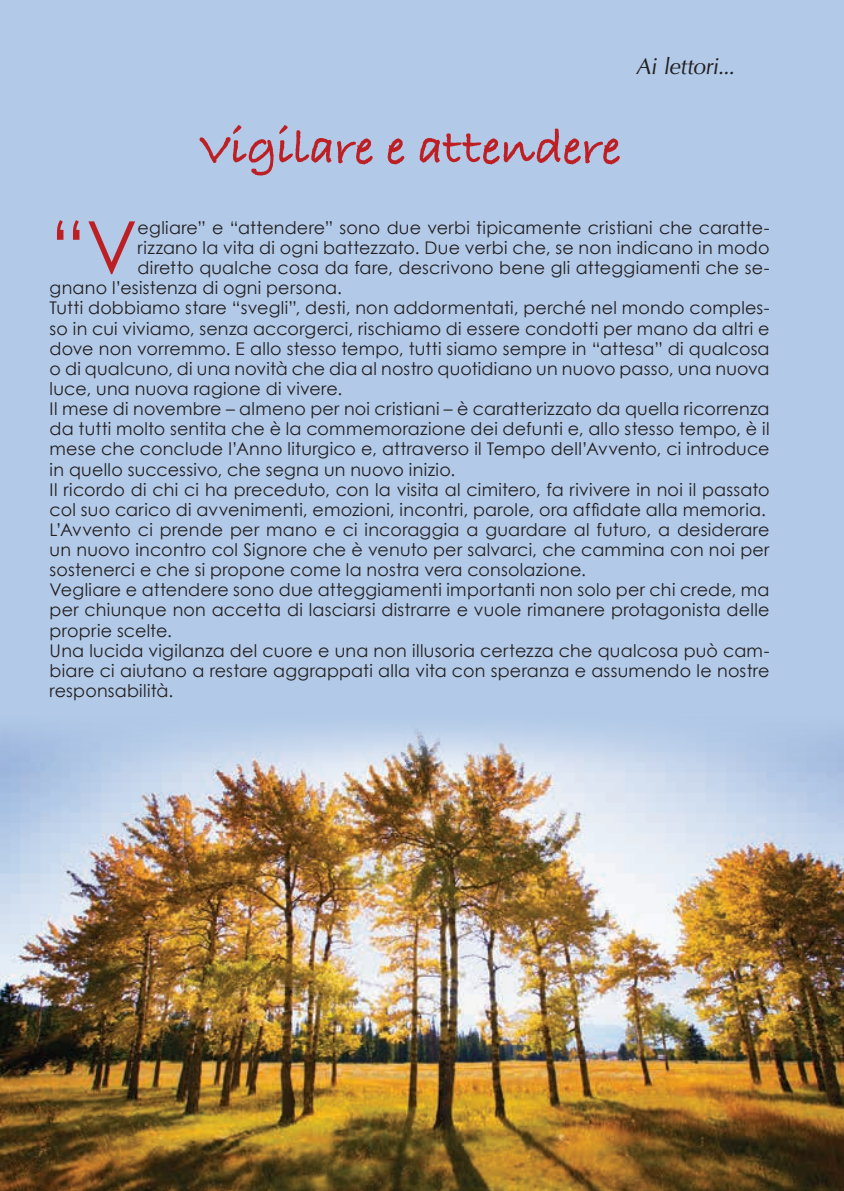
<style>
.page{position:relative;width:844px;height:1191px;background:#fff}
.page>*{position:absolute;margin:0;border:0;box-sizing:border-box;transform-origin:0 0}
.t1{font:73.5px "Century Gothic";color:#bd2024}
.t2{font:50.75px "Bradley Hand ITCTT Bold";letter-spacing:-.005em;color:#bd2024}
.t3{font:22.75px "Optima LT Std";color:#231f20}
.t4{font:17.5px "Century Gothic";letter-spacing:.01em;color:#231f20}
</style>
<div class="page">
<div style="left:0;top:0;width:843px;height:1191px;background:#b2cae8"></div>
<img style="left:0;top:730px;width:843px;height:461px">
<h3 class="t3" style="left:635px;top:54px;width:104px">Ai lettori...</h3>
<h2 class="t2" style="left:198px;top:119px;width:424px">Vigilare e attendere</h2>
<h1 class="t1" style="left:50px;top:203px;width:89px">“V</h1>
<p class="t4" style="left:138px;top:217px;width:633px">egliare” e “attendere” sono due verbi tipicamente cristiani che caratte-</p>
<p class="t4" style="left:138px;top:237px;width:633px">rizzano la vita di ogni battezzato. Due verbi che, se non indicano in modo</p>
<p class="t4" style="left:138px;top:257px;width:633px">diretto qualche cosa da fare, descrivono bene gli atteggiamenti che se-</p>
<p class="t4" style="left:50px;top:277px;width:294px">gnano l’esistenza di ogni persona.</p>
<p class="t4" style="left:50px;top:297px;width:721px">Tutti dobbiamo stare “svegli”, desti, non addormentati, perché nel mondo comples-</p>
<p class="t4" style="left:50px;top:318px;width:721px">so in cui viviamo, senza accorgerci, rischiamo di essere condotti per mano da altri e</p>
<p class="t4" style="left:50px;top:338px;width:721px">dove non vorremmo. E allo stesso tempo, tutti siamo sempre in “attesa” di qualcosa</p>
<p class="t4" style="left:50px;top:358px;width:721px">o di qualcuno, di una novità che dia al nostro quotidiano un nuovo passo, una nuova</p>
<p class="t4" style="left:50px;top:378px;width:294px">luce, una nuova ragione di vivere.</p>
<p class="t4" style="left:50px;top:398px;width:721px">Il mese di novembre – almeno per noi cristiani – è caratterizzato da quella ricorrenza</p>
<p class="t4" style="left:50px;top:418px;width:721px">da tutti molto sentita che è la commemorazione dei defunti e, allo stesso tempo, è il</p>
<p class="t4" style="left:50px;top:438px;width:721px">mese che conclude l’Anno liturgico e, attraverso il Tempo dell’Avvento, ci introduce</p>
<p class="t4" style="left:50px;top:458px;width:407px">in quello successivo, che segna un nuovo inizio.</p>
<p class="t4" style="left:50px;top:479px;width:721px">Il ricordo di chi ci ha preceduto, con la visita al cimitero, fa rivivere in noi il passato</p>
<p class="t4" style="left:50px;top:499px;width:717px">col suo carico di avvenimenti, emozioni, incontri, parole, ora affidate alla memoria.</p>
<p class="t4" style="left:50px;top:519px;width:721px">L’Avvento ci prende per mano e ci incoraggia a guardare al futuro, a desiderare</p>
<p class="t4" style="left:50px;top:539px;width:721px">un nuovo incontro col Signore che è venuto per salvarci, che cammina con noi per</p>
<p class="t4" style="left:50px;top:559px;width:538px">sostenerci e che si propone come la nostra vera consolazione.</p>
<p class="t4" style="left:50px;top:579px;width:721px">Vegliare e attendere sono due atteggiamenti importanti non solo per chi crede, ma</p>
<p class="t4" style="left:50px;top:599px;width:721px">per chiunque non accetta di lasciarsi distrarre e vuole rimanere protagonista delle</p>
<p class="t4" style="left:50px;top:619px;width:124px">proprie scelte.</p>
<p class="t4" style="left:50px;top:640px;width:721px">Una lucida vigilanza del cuore e una non illusoria certezza che qualcosa può cam-</p>
<p class="t4" style="left:50px;top:660px;width:721px">biare ci aiutano a restare aggrappati alla vita con speranza e assumendo le nostre</p>
<p class="t4" style="left:50px;top:680px;width:125px">responsabilità.</p>
</div>
